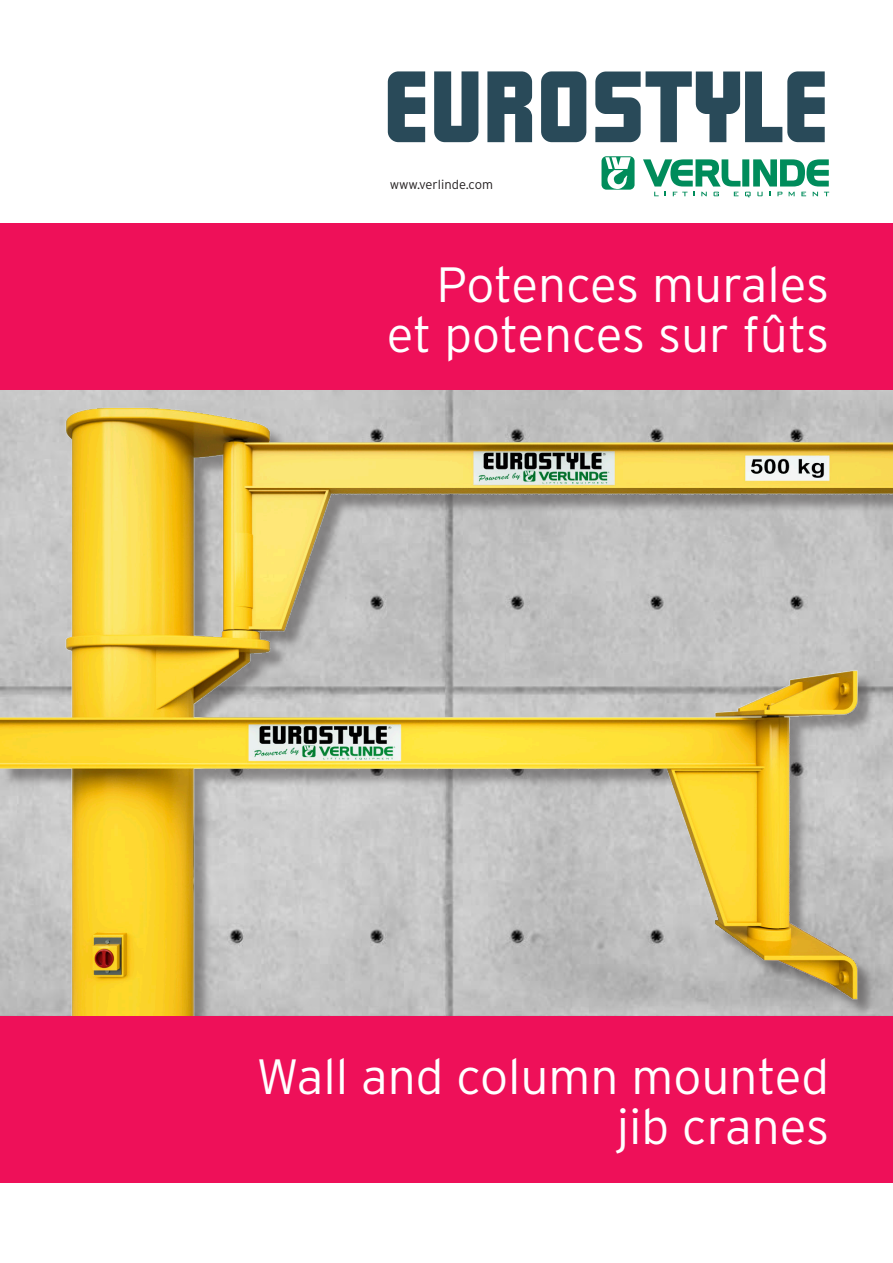
<style>
.page{position:relative;width:893px;height:1263px;background:#fff}
.page>*{position:absolute;margin:0;border:0;box-sizing:border-box;transform-origin:0 0}
.t1{font:90px "Verlinde EUROMOTTE";color:#294a59}
.SOMMAIRE_PRODUIT{font:300 49.5px/49.5px "Interstate";color:#fff;text-align:right}
.t2{font:300 12.9px "Interstate";color:#231f20}
</style>
<div class="page">
<div style="left:0;top:224px;width:893px;height:166px;background:#ee1059"></div>
<svg style="left:643px;top:159px;width:186px;height:38px"></svg>
<svg style="left:601px;top:156px;width:34px;height:34px"></svg>
<img style="left:0;top:390px;width:893px;height:626px">
<div style="left:0;top:1016px;width:893px;height:166px;background:#ee1059"></div>
<p class="t1" style="left:383px;top:70px;width:447px">EUROSTYLE</p>
<p class="t2" style="left:390px;top:178px;width:105px">www.verlinde.com</p>
<p class="SOMMAIRE_PRODUIT" style="left:387px;top:259px;width:444px">Potences murales et potences sur fûts</p>
<p class="SOMMAIRE_PRODUIT" style="left:256px;top:1052px;width:574px">Wall and column mounted jib cranes</p>
</div>
